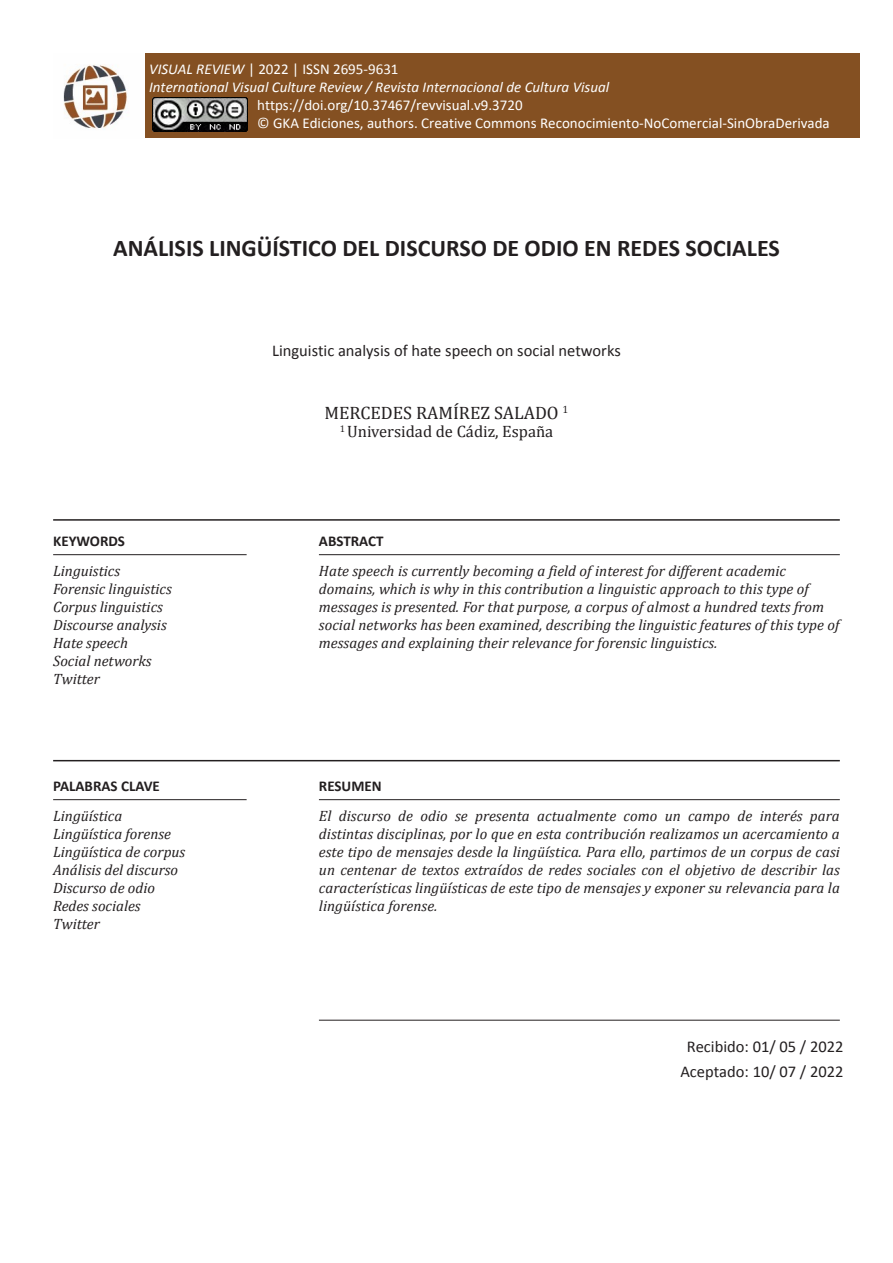
<style>
.page{position:relative;width:893px;height:1263px;background:#fff}
.page>*{position:absolute;margin:0;border:0;box-sizing:border-box;transform-origin:0 0}
.Titulo_Artículo{font:700 24px "Calibri";color:#231f20}
.Autor{font:18px "Cambria";color:#231f20}
.Titulo_Ingles{font:16.5px "Calibri";color:#231f20}
.DATE-HOME{font:16.5px/24.6px "Calibri";color:#231f20;text-align:center}
.Cita{font:16.5px "Cambria";color:#231f20}
.CONTENT-HOME{font:italic 15px/18px "Cambria";letter-spacing:.005em;color:#231f20}
.t1{font:15px "Calibri";color:#fff}
.t2{font:italic 15px "Calibri";color:#fff}
.WORDS-HOME{font:700 15px "Calibri";color:#231f20}
.s1{font-style:italic}
</style>
<div class="page">
<hr style="left:53px;top:519px;width:787px;height:2px;background:#231f20">
<hr style="left:53px;top:760px;width:787px;height:1px;background:#231f20">
<hr style="left:53px;top:554px;width:194px;height:1px;background:#231f20">
<hr style="left:53px;top:799px;width:194px;height:1px;background:#231f20">
<hr style="left:319px;top:554px;width:521px;height:1px;background:#231f20">
<hr style="left:319px;top:799px;width:521px;height:1px;background:#231f20">
<hr style="left:319px;top:1020px;width:521px;height:1px;background:#231f20">
<img style="left:63px;top:53px;width:83px;height:85px">
<div style="left:146px;top:53px;width:714px;height:85px;background:#845022"></div>
<img style="left:152px;top:98px;width:95px;height:33px">
<p class="t1" style="left:149px;top:60px;width:251px"><span class="s1">VISUAL REVIEW</span> | 2022 | ISSN 2695-9631</p>
<p class="t2" style="left:149px;top:78px;width:462px">International Visual Culture Review / Revista Internacional de Cultura Visual</p>
<p class="t1" style="left:257px;top:96px;width:267px">https://doi.org/10.37467/revvisual.v9.3720</p>
<p class="t1" style="left:257px;top:113px;width:574px">© GKA Ediciones, authors. Creative Commons Reconocimiento-NoComercial-SinObraDerivada</p>
<p class="Titulo_Artículo" style="left:113px;top:231px;width:668px">ANÁLISIS LINGÜÍSTICO DEL DISCURSO DE ODIO EN REDES SOCIALES</p>
<p class="Titulo_Ingles" style="left:272px;top:340px;width:350px">Linguistic analysis of hate speech on social networks</p>
<p class="WORDS-HOME" style="left:53px;top:530px;width:73px">KEYWORDS</p>
<p class="CONTENT-HOME" style="left:53px;top:561px;width:68px">Linguistics</p>
<p class="CONTENT-HOME" style="left:53px;top:579px;width:120px">Forensic linguistics</p>
<p class="CONTENT-HOME" style="left:53px;top:597px;width:111px">Corpus linguistics</p>
<p class="CONTENT-HOME" style="left:53px;top:615px;width:115px">Discourse analysis</p>
<p class="CONTENT-HOME" style="left:53px;top:633px;width:76px">Hate speech</p>
<p class="CONTENT-HOME" style="left:53px;top:651px;width:100px">Social networks</p>
<p class="CONTENT-HOME" style="left:53px;top:669px;width:48px">Twitter</p>
<p class="WORDS-HOME" style="left:53px;top:775px;width:108px">PALABRAS CLAVE</p>
<p class="CONTENT-HOME" style="left:53px;top:806px;width:71px">Lingüística</p>
<p class="CONTENT-HOME" style="left:53px;top:824px;width:119px">Lingüística forense</p>
<p class="CONTENT-HOME" style="left:53px;top:842px;width:134px">Lingüística de corpus</p>
<p class="CONTENT-HOME" style="left:53px;top:860px;width:127px">Análisis del discurso</p>
<p class="CONTENT-HOME" style="left:53px;top:878px;width:103px">Discurso de odio</p>
<p class="CONTENT-HOME" style="left:53px;top:896px;width:89px">Redes sociales</p>
<p class="CONTENT-HOME" style="left:53px;top:914px;width:48px">Twitter</p>
<p class="Autor" style="left:325px;top:402px;width:245px">MERCEDES RAMÍREZ SALADO <sup>1</sup></p>
<p class="Cita" style="left:340px;top:421px;width:215px"><sup>1</sup> Universidad de Cádiz, España</p>
<p class="WORDS-HOME" style="left:319px;top:530px;width:66px">ABSTRACT</p>
<p class="CONTENT-HOME" style="left:319px;top:561px;width:522px">Hate speech is currently becoming a field of interest for different academic domains, which is why in this contribution a linguistic approach to this type of messages is presented. For that purpose, a corpus of almost a hundred texts from social networks has been examined, describing the linguistic features of this type of messages and explaining their relevance for forensic linguistics.</p>
<p class="WORDS-HOME" style="left:319px;top:775px;width:64px">RESUMEN</p>
<p class="CONTENT-HOME" style="left:319px;top:806px;width:522px;text-align:justify">El discurso de odio se presenta actualmente como un campo de interés para distintas disciplinas, por lo que en esta contribución realizamos un acercamiento a este tipo de mensajes desde la lingüística. Para ello, partimos de un corpus de casi un centenar de textos extraídos de redes sociales con el objetivo de describir las características lingüísticas de este tipo de mensajes y exponer su relevancia para la lingüística forense.</p>
<p class="DATE-HOME" style="left:680px;top:1034px;width:165px">Recibido: 01/ 05 / 2022<br>Aceptado: 10/ 07 / 2022</p>
</div>
